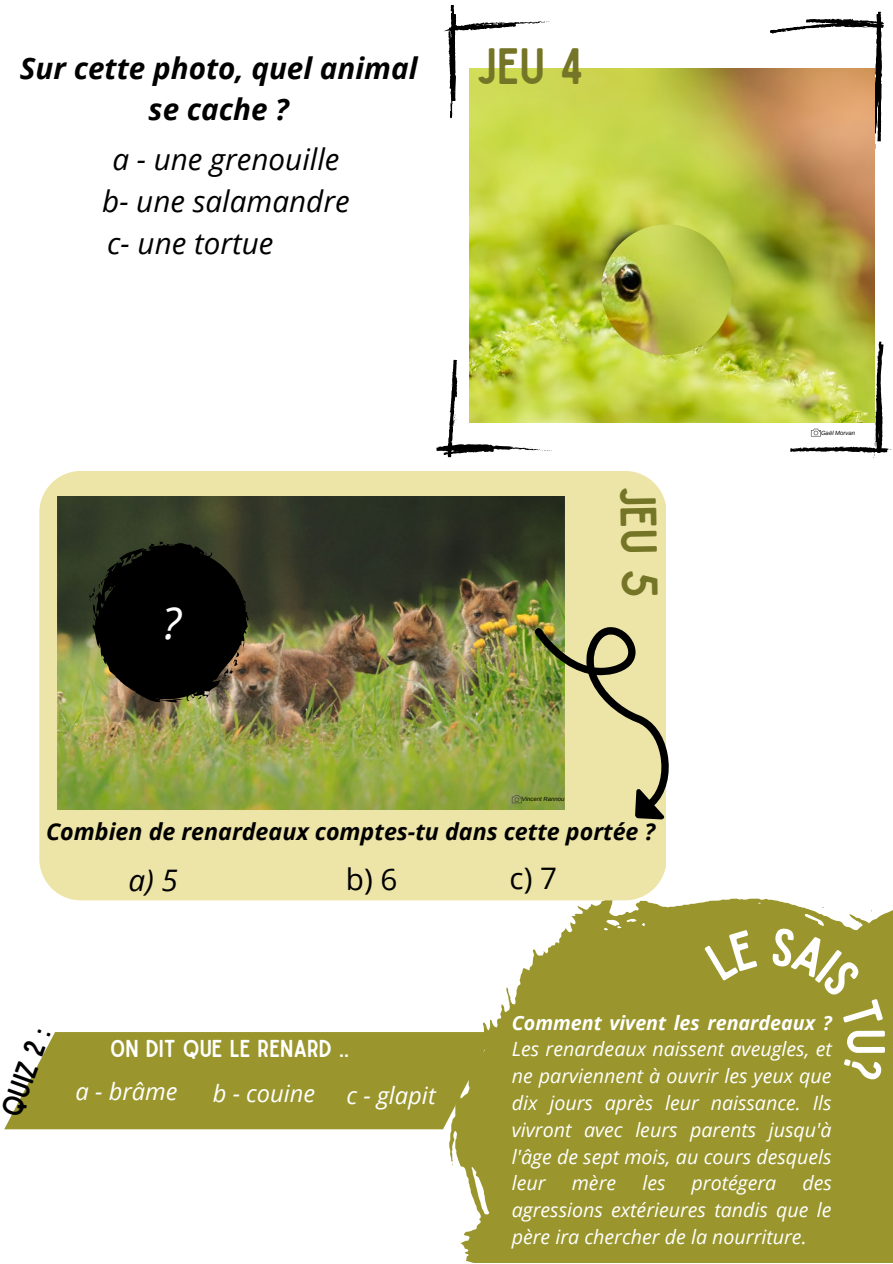
<style>
.page{position:relative;width:893px;height:1264px;background:#fff}
.page>*{position:absolute;margin:0;border:0;box-sizing:border-box;transform-origin:0 0}
.t1{font:51.6px "Sailors";color:#fff}
.t2{font:48.75px "Sailors";color:#757527}
.t3{font:italic 44.1px "Open Sans";color:#fff}
.t4{font:italic 29.7px/42px "Open Sans";color:#000}
.t5{font:italic 700 29.7px/40.5px "Open Sans";color:#000;text-align:center}
.t6{font:29.7px "Open Sans";color:#000}
.t7{font:28.65px "Sailors";color:#000}
.t8{font:italic 23.7px "Open Sans";color:#fff}
.t9{font:23.4px "Sailors";color:#fff}
.t10{font:italic 700 23.25px "Open Sans";color:#000}
.t11{font:italic 19.65px/26.8px "Open Sans";color:#fff;text-align:justify}
.t12{font:italic 700 19.65px "Open Sans";color:#fff}
.t13{font:italic 6px "Arimo";color:#000}
</style>
<div class="page">
<svg style="left:442px;top:898px;width:450px;height:364px;background:#a7a348"></svg>
<svg style="left:436px;top:5px;width:456px;height:453px"></svg>
<img style="left:469px;top:69px;width:405px;height:353px">
<img style="left:601px;top:224px;width:131px;height:131px;border-radius:50%">
<div style="left:39px;top:471px;width:627px;height:429px;background:#ede4a7"></div>
<img style="left:58px;top:496px;width:507px;height:313px">
<img style="left:507px;top:585px;width:162px;height:246px">
<div style="left:4px;top:1032px;width:489px;height:97px;background:#9a962d"></div>
<svg style="left:89px;top:541px;width:160px;height:161px;background:#1d1c12"></svg>
<svg style="left:810px;top:428px;width:11px;height:8px"></svg>
<svg style="left:512px;top:795px;width:10px;height:8px"></svg>
<div style="left:704px;top:929px;width:53px;height:51px;background:#9a962d"></div>
<div style="left:771px;top:927px;width:112px;height:103px;background:#9a962d"></div>
<svg style="left:841px;top:1053px;width:42px;height:28px"></svg>
<h3 class="t5" style="left:20px;top:47px;width:399px">Sur cette photo, quel animal se cache ?</h3>
<h3 class="t4" style="left:112px;top:137px;width:229px">a - une grenouille</h3>
<h3 class="t4" style="left:102px;top:179px;width:249px">b- une salamandre c- une tortue</h3>
<h2 class="t2" style="left:476px;top:48px;width:109px">JEU 4</h2>
<h3 class="t3" style="left:162px;top:592px;width:20px">?</h3>
<h2 class="t2" style="left:655px;top:485px;width:114px;rotate:89deg">JEU 5</h2>
<p class="t13" style="left:522px;top:796px;width:44px">Vincent Rannou</p>
<p class="t10" style="left:46px;top:815px;width:610px">Combien de renardeaux comptes-tu dans cette portée ?</p>
<h3 class="t4" style="left:129px;top:858px;width:51px">a) 5</h3>
<h3 class="t6" style="left:346px;top:858px;width:53px">b) 6</h3>
<h3 class="t6" style="left:509px;top:857px;width:49px">c) 7</h3>
<p class="t13" style="left:820px;top:430px;width:36px">Gaël Morvan</p>
<h3 class="t7" style="left:0;top:1111px;width:94px;rotate:-70deg">QUIZ 2 :</h3>
<p class="t9" style="left:110px;top:1039px;width:240px">ON DIT QUE LE RENARD ..</p>
<p class="t8" style="left:76px;top:1074px;width:103px">a - brâme</p>
<p class="t8" style="left:213px;top:1076px;width:104px">b - couine</p>
<p class="t8" style="left:346px;top:1078px;width:91px">c - glapit</p>
<p class="t12" style="left:512px;top:1008px;width:321px">Comment vivent les renardeaux ?</p>
<p class="t11" style="left:512px;top:1035px;width:321px">Les renardeaux naissent aveugles, et ne parviennent à ouvrir les yeux que dix jours après leur naissance. Ils vivront avec leurs parents jusqu'à l'âge de sept mois, au cours desquels leur</p>
<p class="t11" style="left:571px;top:1169px;width:46px">mère</p>
<p class="t11" style="left:642px;top:1169px;width:25px">les</p>
<p class="t11" style="left:691px;top:1169px;width:86px">protégera</p>
<p class="t11" style="left:512px;top:1169px;width:321px;text-indent:290px">des agressions extérieures tandis que le père ira chercher de la nourriture.</p>
<h1 class="t1" style="left:884px;top:1028px;width:29px;rotate:90deg">U</h1>
</div>
